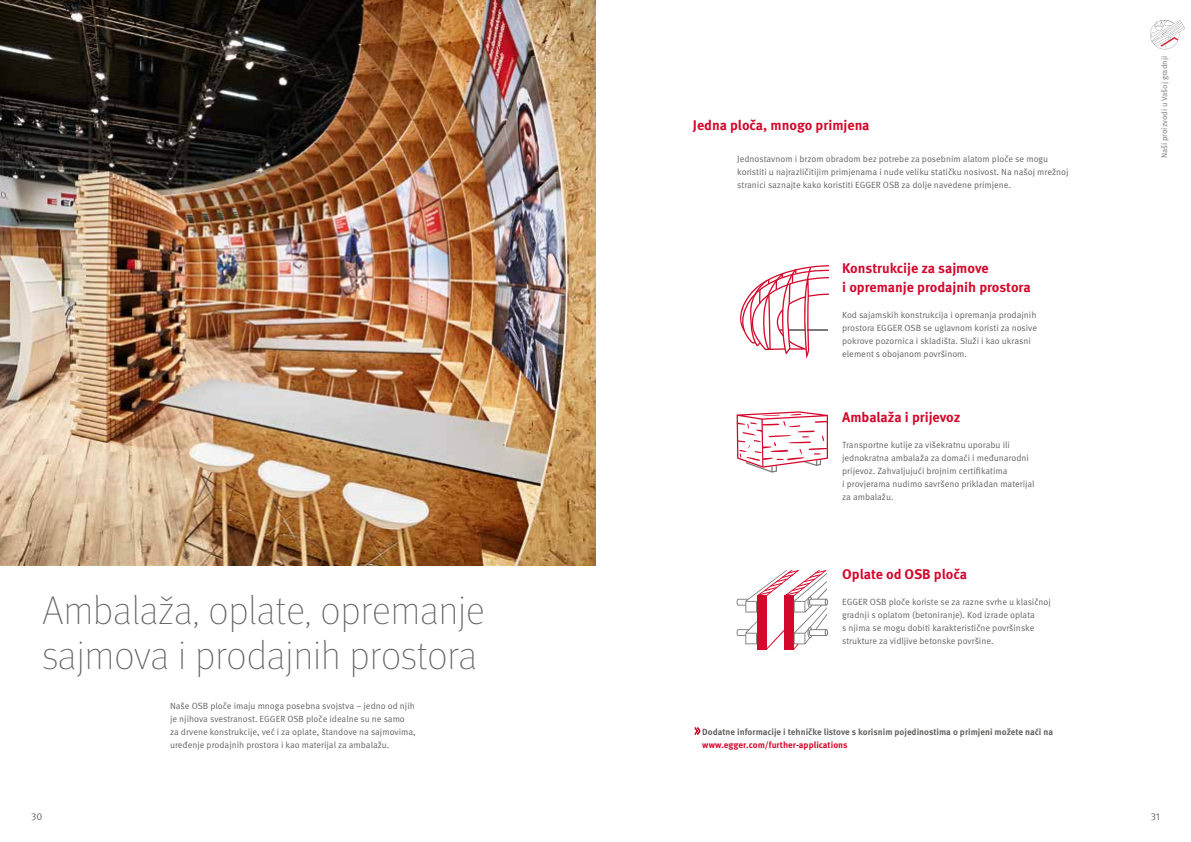
<style>
.page{position:relative;width:1191px;height:842px;background:#fff}
.page>*{position:absolute;margin:0;border:0;box-sizing:border-box;transform-origin:0 0}
.t1{font:100 40px/45.5px "Meta Pro";color:#636362}
.t2{font:700 14px/19.5px "Meta Pro";letter-spacing:-.005em;color:#d4082c}
.t3{font:10px "Meta Pro Norm";color:#636362}
.t4{font:9px/13px "Meta Pro Norm";color:#636362}
.t5{font:700 9px "Meta Pro";color:#636362}
.t6{font:700 9px "Meta Pro";color:#d4082c}
.t7{font:8px "Meta Pro Norm";color:#7b7b7a}
</style>
<div class="page">
<svg style="left:1150px;top:20px;width:35px;height:29px"></svg>
<img style="left:0;top:0;width:595px;height:565px">
<svg style="left:740px;top:265px;width:88px;height:94px"></svg>
<svg style="left:736px;top:411px;width:92px;height:62px"></svg>
<svg style="left:736px;top:570px;width:92px;height:80px"></svg>
<svg style="left:694px;top:727px;width:6px;height:8px"></svg>
<h1 class="t1" style="left:43px;top:586px;width:444px">Ambalaža, oplate, opremanje sajmova i prodajnih prostora</h1>
<p class="t4" style="left:170px;top:698px;width:247px">Naše OSB ploče imaju mnoga posebna svojstva – jedno od njih je njihova svestranost. EGGER OSB ploče idealne su ne samo za drvene konstrukcije, već i za oplate, štandove na sajmovima, uređenje prodajnih prostora i kao materijal za ambalažu.</p>
<p class="t3" style="left:31px;top:809px;width:13px">30</p>
<h2 class="t2" style="left:693px;top:114px;width:178px">Jedna ploča, mnogo primjena</h2>
<p class="t4" style="left:737px;top:152px;width:333px">Jednostavnom i brzom obradom bez potrebe za posebnim alatom ploče se mogu koristiti u najrazličitijim primjenama i nude veliku statičku nosivost. Na našoj mrežnoj stranici saznajte kako koristiti EGGER OSB za dolje navedene primjene.</p>
<h2 class="t2" style="left:842px;top:257px;width:190px">Konstrukcije za sajmove<br>i opremanje prodajnih prostora</h2>
<p class="t4" style="left:842px;top:308px;width:196px">Kod sajamskih konstrukcija i opremanja prodajnih prostora EGGER OSB se uglavnom koristi za nosive pokrove pozornica i skladišta. Služi i kao ukrasni element s obojanom površinom.</p>
<h2 class="t2" style="left:842px;top:407px;width:120px">Ambalaža i prijevoz</h2>
<p class="t4" style="left:842px;top:438px;width:194px">Transportne kutije za višekratnu uporabu ili jednokratna ambalaža za domaći i međunarodni prijevoz. Zahvaljujući brojnim certifikatima<br>i provjerama nudimo savršeno prikladan materijal za ambalažu.</p>
<h2 class="t2" style="left:842px;top:563px;width:126px">Oplate od OSB ploča</h2>
<p class="t4" style="left:842px;top:594px;width:210px">EGGER OSB ploče koriste se za razne svrhe u klasičnoj gradnji s oplatom (betoniranje). Kod izrade oplata<br>s njima se mogu dobiti karakteristične površinske strukture za vidljive betonske površine.</p>
<p class="t5" style="left:702px;top:724px;width:352px">Dodatne informacije i tehničke listove s korisnim pojedinostima o primjeni možete naći na</p>
<p class="t6" style="left:702px;top:737px;width:147px">www.egger.com/further-applications</p>
<p class="t7" style="left:1158px;top:158px;width:104px;rotate:-90deg">Naši proizvodi u Vašoj gradnji</p>
<p class="t3" style="left:1150px;top:809px;width:11px">31</p>
</div>
